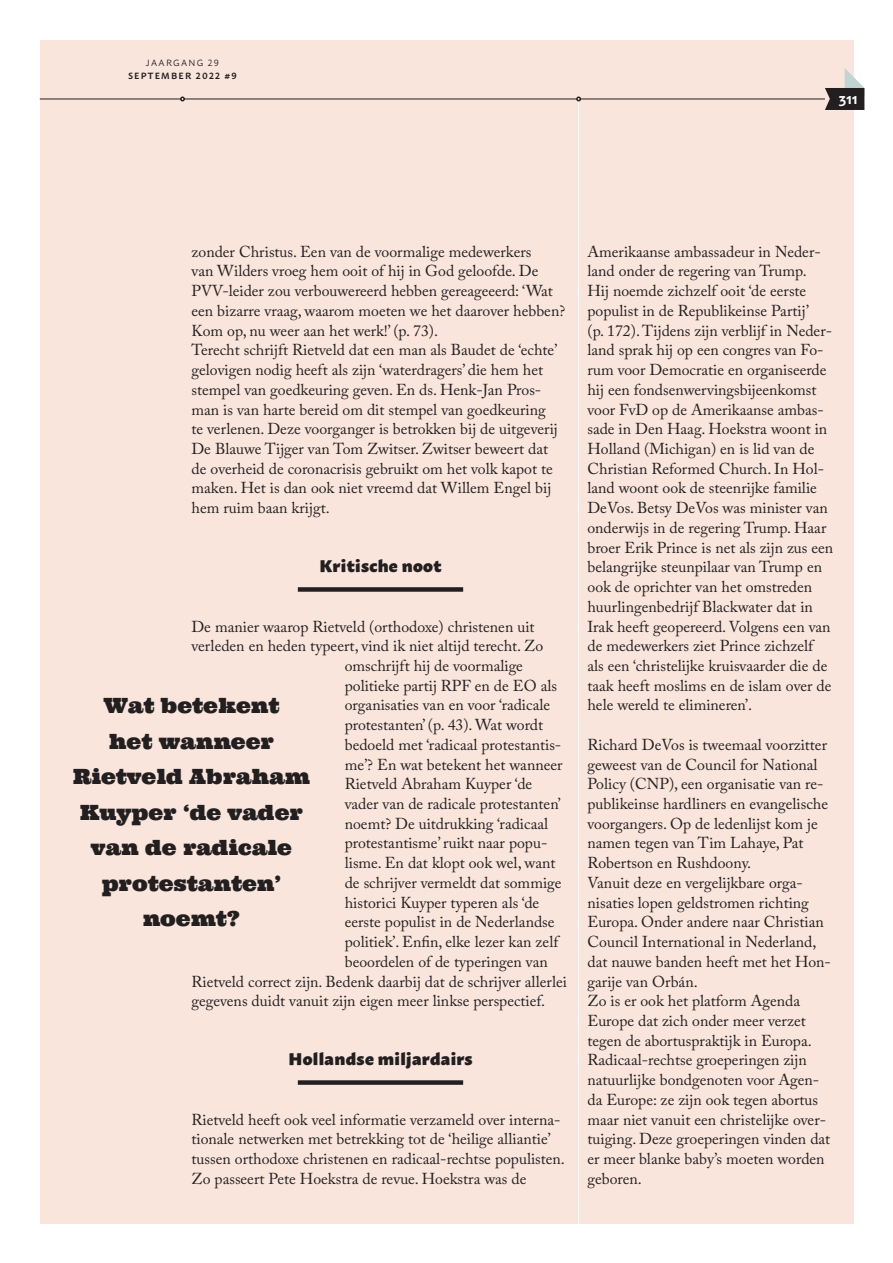
<style>
.page{position:relative;width:893px;height:1263px;background:#fff}
.page>*{position:absolute;margin:0;border:0;box-sizing:border-box;transform-origin:0 0}
.brood{font:21px/35.5px "Ultra";color:#231f20;text-align:center}
.tussenkop{font:900 16.8px "Macho";letter-spacing:.02em;color:#231f20}
.brood-2{font:15.75px/19.6px "Adobe Caslon Pro";color:#231f20}
.t1{font:600 15px "Macho";color:#fff}
.t2{font:600 9px "Macho";letter-spacing:.14em;color:#231f20}
.t3{font:9px "Macho";letter-spacing:.14em;color:#231f20}
</style>
<div class="page">
<div style="left:40px;top:40px;width:813px;height:1183px;background:#f9e5dc"></div>
<hr style="left:578px;top:101px;width:1px;height:1124px;background:#fff">
<div style="left:298px;top:587px;width:165px;height:5px;background:#231f20"></div>
<div style="left:298px;top:1080px;width:165px;height:5px;background:#231f20"></div>
<hr style="left:40px;top:99px;width:785px;height:1px;background:#231f20">
<svg style="left:576px;top:97px;width:5px;height:4px"></svg>
<svg style="left:180px;top:97px;width:5px;height:4px"></svg>
<svg style="left:825px;top:68px;width:39px;height:42px"></svg>
<p class="t3" style="left:146px;top:55px;width:75px">JAARGANG 29</p>
<p class="t2" style="left:128px;top:68px;width:110px">SEPTEMBER 2022 #9</p>
<p class="t1" style="left:839px;top:85px;width:20px">311</p>
<p class="brood-2" style="left:192px;top:241px;width:375px">zonder Christus. Een van de voormalige medewerkers<br>van Wilders vroeg hem ooit of hij in God geloofde. De PVV-leider zou verbouwereerd hebben gereageeerd: ‘Wat een bizarre vraag, waarom moeten we het daarover hebben?<br>Kom op, nu weer aan het werk!’ (p. 73).</p>
<p class="brood-2" style="left:192px;top:340px;width:368px">Terecht schrijft Rietveld dat een man als Baudet de ‘echte’ gelovigen nodig heeft als zijn ‘waterdragers’ die hem het stempel van goedkeuring geven. En ds. Henk-Jan Pros&shy;man is van harte bereid om dit stempel van goedkeuring te verlenen. Deze voorganger is betrokken bij de uitgeverij De Blauwe Tijger van Tom Zwitser. Zwitser beweert dat de overheid de coronacrisis gebruikt om het volk kapot te maken. Het is dan ook niet vreemd dat Willem Engel bij hem ruim baan krijgt.</p>
<p class="tussenkop" style="left:319px;top:551px;width:124px">Kritische noot</p>
<p class="brood-2" style="left:192px;top:616px;width:345px">De manier waarop Rietveld (orthodoxe) christenen uit</p>
<p class="brood-2" style="left:192px;top:636px;width:353px">verleden en heden typeert, vind ik niet altijd terecht. Zo</p>
<p class="brood-2" style="left:345px;top:656px;width:180px">omschrijft hij de voormalige</p>
<p class="brood-2" style="left:345px;top:675px;width:214px">politieke partij RPF en de EO als</p>
<p class="brood-2" style="left:345px;top:695px;width:207px">organisaties van en voor ‘radicale</p>
<p class="brood-2" style="left:345px;top:715px;width:200px">protestanten’ (p. 43). Wat wordt</p>
<p class="brood-2" style="left:345px;top:734px;width:218px">bedoeld met ‘radicaal protestantis-</p>
<p class="brood-2" style="left:345px;top:754px;width:219px">me’? En wat betekent het wanneer</p>
<p class="brood-2" style="left:345px;top:774px;width:189px">Rietveld Abraham Kuyper ‘de</p>
<p class="brood-2" style="left:345px;top:794px;width:217px">vader van de radicale protestanten’</p>
<p class="brood-2" style="left:345px;top:813px;width:205px">noemt? De uitdrukking ‘radicaal</p>
<p class="brood-2" style="left:345px;top:833px;width:204px">protestantisme’ ruikt naar popu-</p>
<p class="brood-2" style="left:345px;top:853px;width:212px">lisme. En dat klopt ook wel, want</p>
<p class="brood-2" style="left:345px;top:873px;width:218px">de schrijver vermeldt dat sommige</p>
<p class="brood-2" style="left:345px;top:892px;width:196px">historici Kuyper typeren als ‘de</p>
<p class="brood-2" style="left:345px;top:912px;width:211px">eerste populist in de Nederlandse</p>
<p class="brood-2" style="left:345px;top:932px;width:215px">politiek’. Enfin, elke lezer kan zelf</p>
<p class="brood-2" style="left:345px;top:951px;width:205px">beoordelen of de typeringen van</p>
<p class="brood-2" style="left:192px;top:971px;width:377px">Rietveld correct zijn. Bedenk daarbij dat de schrijver allerlei</p>
<p class="brood-2" style="left:192px;top:991px;width:355px">gegevens duidt vanuit zijn eigen meer linkse perspectief.</p>
<p class="brood" style="left:73px;top:687px;width:238px">Wat betekent<br>het wanneer<br>Rietveld Abraham<br>Kuyper ‘de vader van de radicale protestanten’ noemt?</p>
<p class="tussenkop" style="left:288px;top:1044px;width:186px">Hollandse miljardairs</p>
<p class="brood-2" style="left:192px;top:1109px;width:375px">Rietveld heeft ook veel informatie verzameld over interna&shy;tionale netwerken met betrekking tot de ‘heilige alliantie’ tussen orthodoxe christenen en radicaal-rechtse populisten.</p>
<p class="brood-2" style="left:192px;top:1168px;width:336px">Zo passeert Pete Hoekstra de revue. Hoekstra was de</p>
<p class="brood-2" style="left:587px;top:241px;width:247px">Amerikaanse ambassadeur in Neder&shy;land onder de regering van Trump.<br>Hij noemde zichzelf ooit ‘de eerste populist in de Republikeinse Partij’<br>(p. 172). Tijdens zijn verblijf in Neder&shy;land sprak hij op een congres van Fo&shy;rum voor Democratie en organiseerde hij een fondsenwervingsbijeenkomst voor FvD op de Amerikaanse ambas&shy;sade in Den Haag. Hoekstra woont in Holland (Michigan) en is lid van de Christian Reformed Church. In Hol&shy;land woont ook de steenrijke familie DeVos. Betsy DeVos was minister van onderwijs in de regering Trump. Haar broer Erik Prince is net als zijn zus een belangrijke steunpilaar van Trump en ook de oprichter van het omstreden huurlingenbedrijf Blackwater dat in Irak heeft geopereerd. Volgens een van de medewerkers ziet Prince zichzelf als een ‘christelijke kruisvaarder die de taak heeft moslims en de islam over de hele wereld te elimineren’.</p>
<p class="brood-2" style="left:587px;top:734px;width:242px">Richard DeVos is tweemaal voorzitter geweest van de Council for National Policy (CNP), een organisatie van re&shy;publikeinse hardliners en evangelische voorgangers. Op de ledenlijst kom je namen tegen van Tim Lahaye, Pat Robertson en Rushdoony.</p>
<p class="brood-2" style="left:587px;top:873px;width:245px">Vanuit deze en vergelijkbare orga&shy;nisaties lopen geldstromen richting Europa. Onder andere naar Christian Council International in Nederland, dat nauwe banden heeft met het Hon&shy;garije van Orbán.</p>
<p class="brood-2" style="left:587px;top:991px;width:244px">Zo is er ook het platform Agenda Europe dat zich onder meer verzet tegen de abortuspraktijk in Europa.<br>Radicaal-rechtse groeperingen zijn natuurlijke bondgenoten voor Agen&shy;da Europe: ze zijn ook tegen abortus maar niet vanuit een christelijke over&shy;tuiging. Deze groeperingen vinden dat er meer blanke baby’s moeten worden geboren.</p>
</div>
